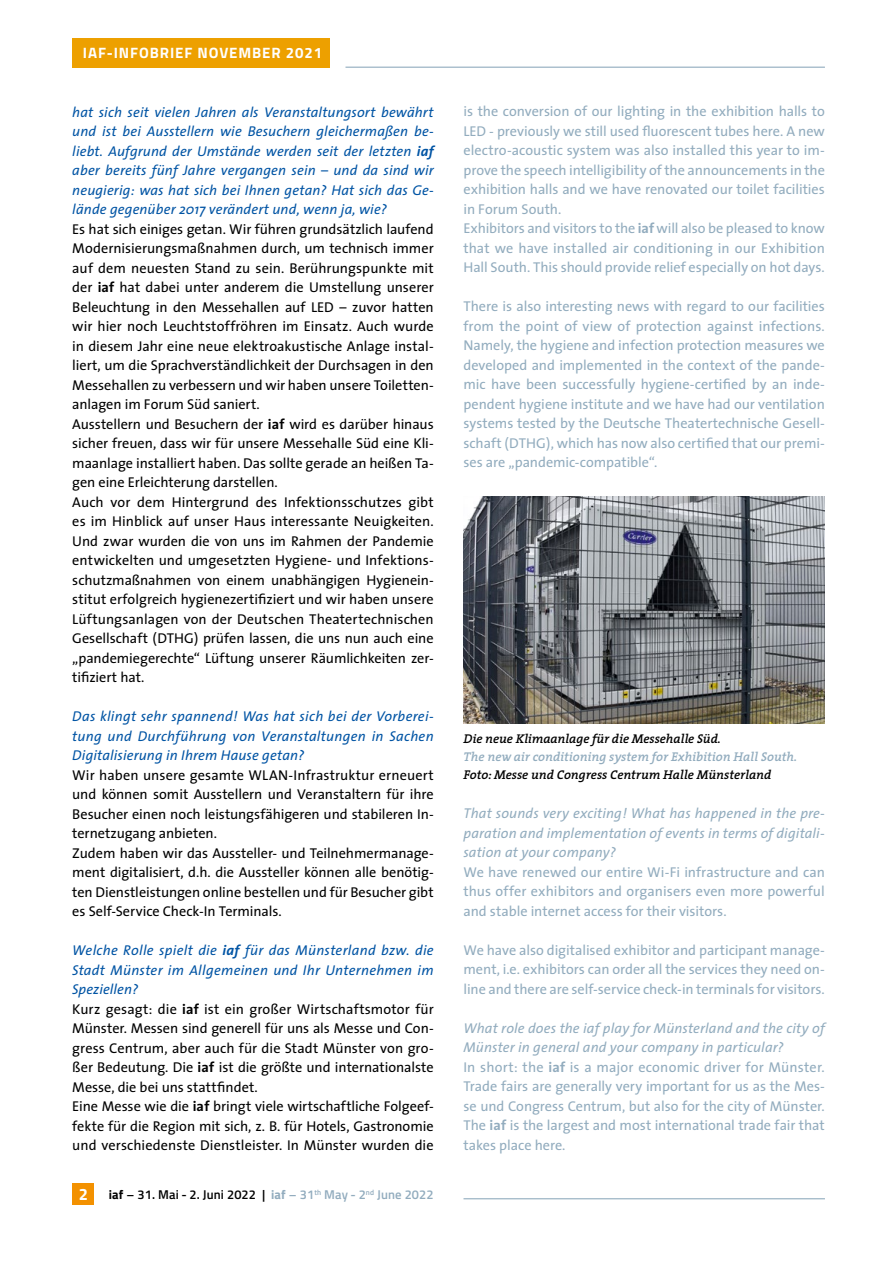
<style>
.page{position:relative;width:893px;height:1263px;background:#fff}
.page>*{position:absolute;margin:0;border:0;box-sizing:border-box;transform-origin:0 0}
.t1{font:700 16.5px "Titillium Web";color:#fff}
.t2{font:700 15px "Titillium Web";letter-spacing:.06em;color:#fff}
.t3{font:14.25px/19.5px "The Sans";color:#000}
.t4{font:14.25px/19.5px "The Sans";color:#92acbe;text-align:justify}
.t5{font:italic 14.25px/19.5px "The Sans";letter-spacing:.01em;color:#0054a4;text-align:justify}
.t6{font:italic 14.25px/19.5px "The Sans";letter-spacing:.01em;color:#92acbe;text-align:justify}
.t7{font:italic 600 12.75px "The Serif";letter-spacing:-.005em;color:#000}
.t8{font:italic 600 12.75px "The Serif";color:#92acbe}
.t9{font:600 12.75px "Titillium Web";letter-spacing:.01em;color:#000}
.s1{font-weight:700}
.s2{font-style:italic;color:#0054a4}
.s3{font-weight:700;font-style:italic;color:#0054a4}
.s4{font-weight:700;color:#92acbe}
.s5{color:#92acbe}
.s6{font-style:italic}
</style>
<div class="page">
<img style="left:463px;top:497px;width:362px;height:226px">
<div style="left:72px;top:1184px;width:22px;height:21px;background:#f39100"></div>
<hr style="left:463px;top:1198px;width:362px;height:1px;background:#92acbe">
<hr style="left:345px;top:67px;width:480px;height:1px;background:#92acbe">
<div style="left:72px;top:38px;width:258px;height:30px;background:#eda000"></div>
<p class="t2" style="left:83px;top:42px;width:241px">IAF-INFOBRIEF NOVEMBER 2021</p>
<p class="t5" style="left:72px;top:102px;width:363px">hat sich seit vielen Jahren als Veranstaltungsort bewährt und ist bei Ausstellern wie Besuchern gleichermaßen be&shy;liebt. Aufgrund der Umstände werden seit der letzten <span class="s1">iaf </span>aber bereits fünf Jahre vergangen sein – und da sind wir neugierig: was hat sich bei Ihnen getan? Hat sich das Ge&shy;lände gegenüber 2017 verändert und, wenn ja, wie?</p>
<p class="t3" style="left:72px;top:219px;width:363px">Es hat sich einiges getan. Wir führen grundsätzlich laufend Modernisierungsmaßnahmen durch, um technisch immer auf dem neuesten Stand zu sein. Berührungspunkte mit der <span class="s1">iaf</span> hat dabei unter anderem die Umstellung unserer Beleuchtung in den Messehallen auf LED – zuvor hatten wir hier noch Leuchtstoffröhren im Einsatz. Auch wurde in diesem Jahr eine neue elektroakustische Anlage instal&shy;liert, um die Sprachverständlichkeit der Durchsagen in den Messehallen zu verbessern und wir haben unsere Toiletten&shy;anlagen im Forum Süd saniert.<br>Ausstellern und Besuchern der <span class="s1">iaf</span> wird es darüber hinaus sicher freuen, dass wir für unsere Messehalle Süd eine Kli&shy;maanlage installiert haben. Das sollte gerade an heißen Ta&shy;gen eine Erleichterung darstellen.<br>Auch vor dem Hintergrund des Infektionsschutzes gibt es im Hinblick auf unser Haus interessante Neuigkeiten.<br>Und zwar wurden die von uns im Rahmen der Pandemie entwickelten und umgesetzten Hygiene- und Infektions&shy;schutzmaßnahmen von einem unabhängigen Hygienein&shy;stitut erfolgreich hygienezertifiziert und wir haben unsere Lüftungsanlagen von der Deutschen Theatertechnischen Gesellschaft (DTHG) prüfen lassen, die uns nun auch eine „pandemiegerechte“ Lüftung unserer Räumlichkeiten zer&shy;tifiziert hat.</p>
<p class="t5" style="left:72px;top:706px;width:363px">Das klingt sehr spannend! Was hat sich bei der Vorberei&shy;tung und Durchführung von Veranstaltungen in Sachen Digitalisierung in Ihrem Hause getan?</p>
<p class="t3" style="left:72px;top:765px;width:363px">Wir haben unsere gesamte WLAN-Infrastruktur erneuert und können somit Ausstellern und Veranstaltern für ihre Besucher einen noch leistungsfähigeren und stabileren In&shy;ternetzugang anbieten.<br>Zudem haben wir das Aussteller- und Teilnehmermanage&shy;ment digitalisiert, d.h. die Aussteller können alle benötig&shy;ten Dienstleistungen online bestellen und für Besucher gibt es Self-Service Check-In Terminals.</p>
<p class="t3" style="left:72px;top:940px;width:363px"><span class="s2">Welche Rolle spielt die</span> <span class="s3">iaf</span> <span class="s2">für das Münsterland bzw. die Stadt Münster im Allgemeinen und Ihr Unternehmen im Speziellen?<br></span>Kurz gesagt: die <span class="s1">iaf</span> ist ein großer Wirtschaftsmotor für Münster. Messen sind generell für uns als Messe und Con&shy;gress Centrum, aber auch für die Stadt Münster von gro&shy;ßer Bedeutung. Die <span class="s1">iaf</span> ist die größte und internationalste Messe, die bei uns stattfindet.<br>Eine Messe wie die <span class="s1">iaf</span> bringt viele wirtschaftliche Folgeef&shy;fekte für die Region mit sich, z. B. für Hotels, Gastronomie und verschiedenste Dienstleister. In Münster wurden die</p>
<p class="t1" style="left:79px;top:1181px;width:11px">2</p>
<p class="t9" style="left:109px;top:1185px;width:326px"><span class="s1">iaf</span> – 31. Mai - 2. Juni 2022 | <span class="s4">iaf</span> <span class="s5">– 31</span><sup>th</sup> <span class="s5">May - 2</span><sup>nd</sup> <span class="s5">June 2022</span></p>
<p class="t4" style="left:463px;top:101px;width:363px;text-align:left">is the conversion of our lighting in the exhibition halls to LED - previously we still used fluorescent tubes here. A new electro-acoustic system was also installed this year to im&shy;prove the speech intelligibility of the announcements in the exhibition halls and we have renovated our toilet facilities in Forum South.<br>Exhibitors and visitors to the <span class="s1">iaf</span> will also be pleased to know that we have installed air conditioning in our Exhibition Hall South. This should provide relief especially on hot days.</p>
<p class="t4" style="left:463px;top:296px;width:363px">There is also interesting news with regard to our facilities from the point of view of protection against infections.<br>Namely, the hygiene and infection protection measures we developed and implemented in the context of the pande&shy;mic have been successfully hygiene-certified by an inde&shy;pendent hygiene institute and we have had our ventilation systems tested by the Deutsche Theatertechnische Gesell&shy;schaft (DTHG), which has now also certified that our premi&shy;ses are „pandemic-compatible“.</p>
<p class="t7" style="left:463px;top:728px;width:259px">Die neue Klimaanlage für die Messehalle Süd.</p>
<p class="t8" style="left:463px;top:746px;width:335px">The new air conditioning system for Exhibition Hall South.</p>
<p class="t7" style="left:463px;top:764px;width:309px">Foto: Messe und Congress Centrum Halle Münsterland</p>
<p class="t6" style="left:463px;top:803px;width:363px">That sounds very exciting! What has happened in the pre&shy;paration and implementation of events in terms of digitali&shy;sation at your company?</p>
<p class="t4" style="left:463px;top:862px;width:363px">We have renewed our entire Wi-Fi infrastructure and can thus offer exhibitors and organisers even more powerful and stable internet access for their visitors.</p>
<p class="t4" style="left:463px;top:940px;width:363px">We have also digitalised exhibitor and participant manage&shy;ment, i.e. exhibitors can order all the services they need on&shy;line and there are self-service check-in terminals for visitors.</p>
<p class="t4" style="left:463px;top:1018px;width:363px;text-align:left"><span class="s6">What role does the iaf play for Münsterland and the city of Münster in general and your company in particular?<br></span>In short: the <span class="s1">iaf</span> is a major economic driver for Münster.<br>Trade fairs are generally very important for us as the Mes&shy;se und Congress Centrum, but also for the city of Münster.<br>The <span class="s1">iaf</span> is the largest and most international trade fair that takes place here.</p>
</div>
